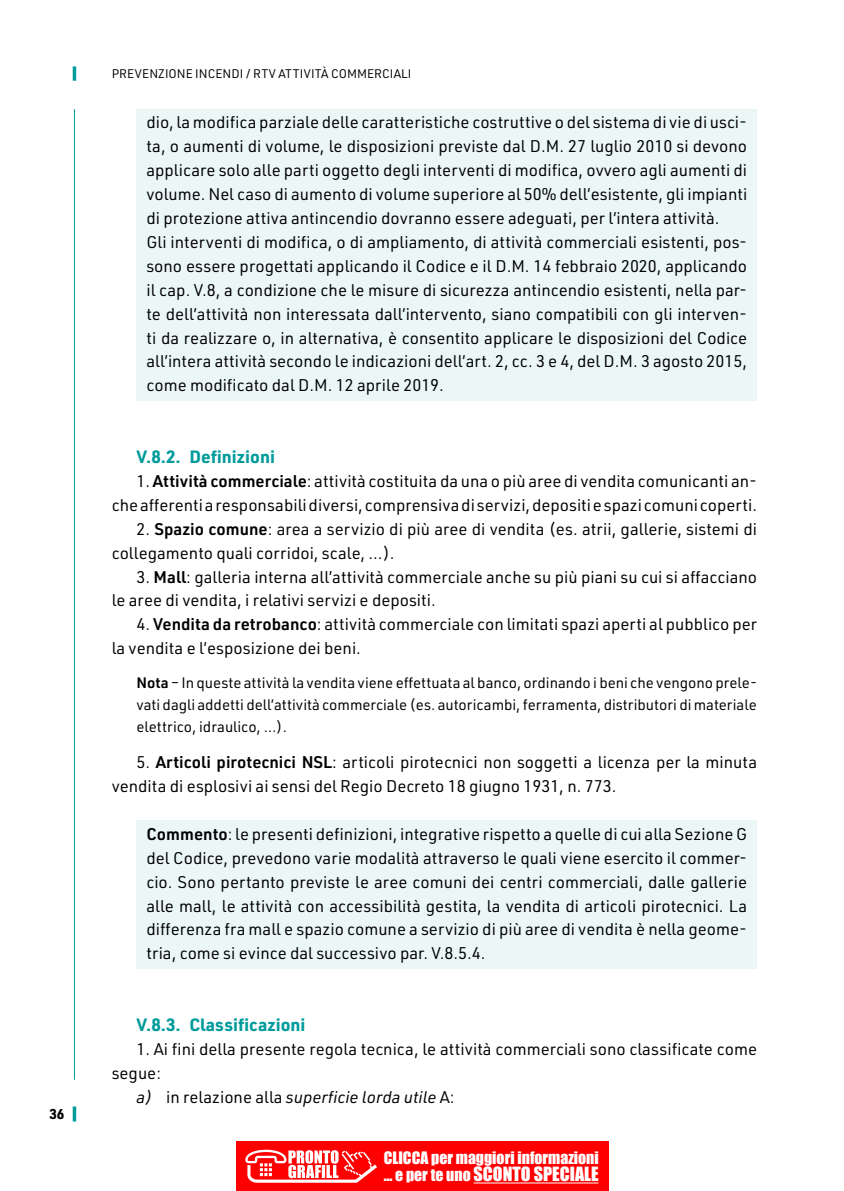
<style>
.page{position:relative;width:844px;height:1191px;background:#fff}
.page>*{position:absolute;margin:0;border:0;box-sizing:border-box;transform-origin:0 0}
.t1{font:18.03px "Impact";color:#fff}
.t2{font:700 17.5px "URWDIN";color:#009b9b}
.t3{font:16.62px/24px "URWDIN";color:#000}
.t4{font:italic 16.62px "URWDIN";color:#000}
.t5{font:15.75px "Impact";color:#fff}
.t6{font:14.88px/22.1px "URWDIN";color:#000;text-align:justify}
.t7{font:700 14px "URWDIN";color:#000}
.t8{font:12.25px "URWDIN";color:#000}
.s1{font-weight:600}
.s2{font-style:normal}
.s3{font-size:15.75px}
</style>
<div class="page">
<hr style="left:74px;top:109px;width:1px;height:970px;background:#009b9b">
<hr style="left:73px;top:1106px;width:3px;height:15px;background:#009b9b">
<hr style="left:73px;top:66px;width:3px;height:15px;background:#009b9b">
<div style="left:136px;top:109px;width:620px;height:125px;background:#ebf7f7"></div>
<div style="left:136px;top:229px;width:620px;height:172px;background:#ebf7f7"></div>
<div style="left:136px;top:820px;width:620px;height:149px;background:#ebf7f7"></div>
<div style="left:236px;top:1141px;width:372px;height:50px;background:#f00"></div>
<hr style="left:473px;top:1182px;width:125px;height:1px;background:#fff">
<svg style="left:245px;top:1149px;width:132px;height:34px"></svg>
<p class="t7" style="left:49px;top:1104px;width:17px">36</p>
<p class="t8" style="left:112px;top:65px;width:301px">PREVENZIONE INCENDI / RTV ATTIVITÀ COMMERCIALI</p>
<p class="t3" style="left:146px;top:110px;width:602px">dio, la modifica parziale delle caratteristiche costruttive o del sistema di vie di usci&shy;ta, o aumenti di volume, le disposizioni previste dal D.M. 27 luglio 2010 si devono applicare solo alle parti oggetto degli interventi di modifica, ovvero agli aumenti di volume. Nel caso di aumento di volume superiore al 50% dell’esistente, gli impianti di protezione attiva antincendio dovranno essere adeguati, per l’intera attività.<br>Gli interventi di modifica, o di ampliamento, di attività commerciali esistenti, pos&shy;sono essere progettati applicando il Codice e il D.M. 14 febbraio 2020, applicando il cap. V.8, a condizione che le misure di sicurezza antincendio esistenti, nella par&shy;te dell’attività non interessata dall’intervento, siano compatibili con gli interven&shy;ti da realizzare o, in alternativa, è consentito applicare le disposizioni del Codice all’intera attività secondo le indicazioni dell’art. 2, cc. 3 e 4, del D.M. 3 agosto 2015, come modificato dal D.M. 12 aprile 2019.</p>
<p class="t2" style="left:136px;top:445px;width:140px">V.8.2. Definizioni</p>
<p class="t3" style="left:112px;top:468px;width:646px;text-align:right">1. <span class="s1">Attività commerciale</span>: attività costituita da una o più aree di vendita comunicanti an&shy;che afferenti a responsabili diversi, comprensiva di servizi, depositi e spazi comuni coperti.</p>
<p class="t3" style="left:112px;top:516px;width:646px;text-indent:25px">2. <span class="s1">Spazio comune</span>: area a servizio di più aree di vendita (es. atrii, gallerie, sistemi di collegamento quali corridoi, scale, …).</p>
<p class="t3" style="left:112px;top:564px;width:646px;text-indent:25px">3. <span class="s1">Mall</span>: galleria interna all’attività commerciale anche su più piani su cui si affacciano le aree di vendita, i relativi servizi e depositi.</p>
<p class="t3" style="left:112px;top:612px;width:646px;text-indent:25px">4. <span class="s1">Vendita da retrobanco</span>: attività commerciale con limitati spazi aperti al pubblico per la vendita e l’esposizione dei beni.</p>
<p class="t6" style="left:136px;top:671px;width:622px"><span class="s1">Nota</span> – In queste attività la vendita viene effettuata al banco, ordinando i beni che vengono prele&shy;vati dagli addetti dell’attività commerciale (es. autoricambi, ferramenta, distributori di materiale elettrico, idraulico, …).</p>
<p class="t3" style="left:112px;top:749px;width:646px;text-indent:25px">5. <span class="s1">Articoli pirotecnici NSL</span>: articoli pirotecnici non soggetti a licenza per la minuta vendita di esplosivi ai sensi del Regio Decreto 18 giugno 1931, n. 773.</p>
<p class="t3" style="left:146px;top:821px;width:602px;text-align:justify"><span class="s1">Commento</span>: le presenti definizioni, integrative rispetto a quelle di cui alla Sezione G del Codice, prevedono varie modalità attraverso le quali viene esercito il commer&shy;cio. Sono pertanto previste le aree comuni dei centri commerciali, dalle gallerie alle mall, le attività con accessibilità gestita, la vendita di articoli pirotecnici. La differenza fra mall e spazio comune a servizio di più aree di vendita è nella geome&shy;tria, come si evince dal successivo par. V.8.5.4.</p>
<p class="t2" style="left:136px;top:1012px;width:170px">V.8.3. Classificazioni</p>
<p class="t3" style="left:136px;top:1036px;width:622px">1. Ai fini della presente regola tecnica, le attività commerciali sono classificate come</p>
<p class="t3" style="left:112px;top:1060px;width:51px">segue:</p>
<p class="t4" style="left:136px;top:1085px;width:319px">a) <span class="s2">in relazione alla</span> superficie lorda utile <span class="s2">A:</span></p>
<p class="t5" style="left:383px;top:1145px;width:216px">CLICCA per maggiori informazioni</p>
<p class="t1" style="left:383px;top:1160px;width:216px"><span class="s3">… e per te uno</span> SCONTO SPECIALE</p>
</div>
